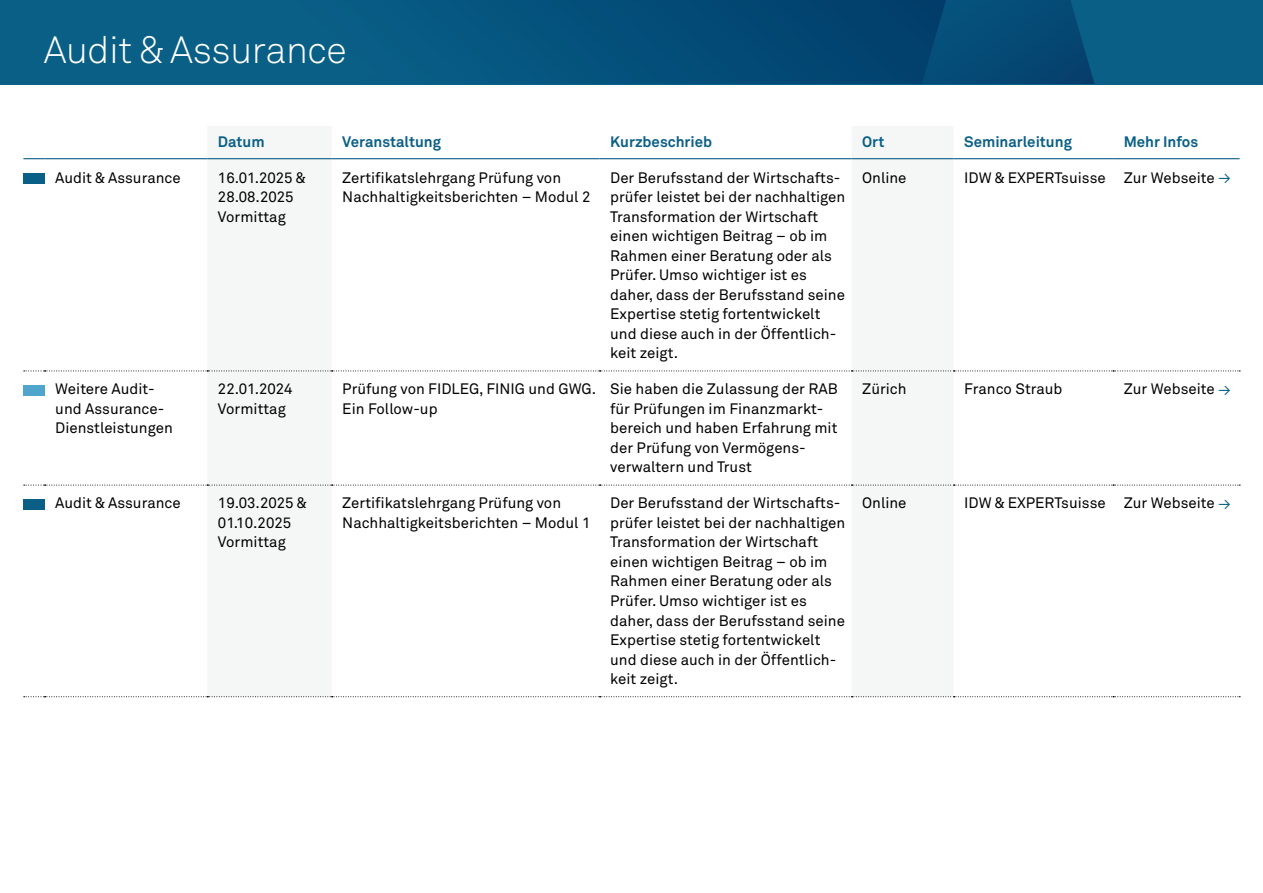
<style>
.page{position:relative;width:1263px;height:893px;background:#fff}
.page>*{position:absolute;margin:0;border:0;box-sizing:border-box;transform-origin:0 0}
.t1{font:37.5px "Akkurat Light Pro";letter-spacing:-.01em;color:#fff}
.t2{font:15px/19.5px "Akkurat Pro";color:#000}
.t3{font:700 15px "Akkurat Pro";color:#0a5f87}
.s1{color:#0a5f87}
</style>
<div class="page">
<div style="left:0;top:0;width:1263px;height:84px;background:#0a5f87"></div>
<svg style="left:483px;top:0;width:611px;height:84px"></svg>
<svg style="left:207px;top:159px;width:747px;height:326px"></svg>
<svg style="left:23px;top:158px;width:22px;height:1px"></svg>
<hr style="left:45px;top:158px;width:162px;height:1px;background:#0a5f87">
<hr style="left:207px;top:158px;width:125px;height:1px;background:#0a5f87">
<hr style="left:600px;top:158px;width:251px;height:1px;background:#0a5f87">
<hr style="left:851px;top:158px;width:103px;height:1px;background:#0a5f87">
<hr style="left:954px;top:158px;width:159px;height:1px;background:#0a5f87">
<hr style="left:1113px;top:158px;width:126px;height:1px;background:#0a5f87">
<svg style="left:24px;top:371px;width:1216px;height:1px"></svg>
<svg style="left:24px;top:485px;width:1216px;height:1px"></svg>
<svg style="left:24px;top:696px;width:1216px;height:1px"></svg>
<hr style="left:332px;top:158px;width:268px;height:1px;background:#0a5f87">
<div style="left:23px;top:173px;width:22px;height:11px;background:#0a5f87"></div>
<div style="left:23px;top:385px;width:22px;height:10px;background:#50a5cd"></div>
<div style="left:23px;top:499px;width:22px;height:11px;background:#0a5f87"></div>
<h1 class="t1" style="left:44px;top:28px;width:304px">Audit &amp; Assurance</h1>
<p class="t3" style="left:218px;top:132px;width:48px">Datum</p>
<p class="t3" style="left:342px;top:132px;width:100px">Veranstaltung</p>
<p class="t3" style="left:610px;top:132px;width:103px">Kurzbeschrieb</p>
<p class="t3" style="left:862px;top:132px;width:24px">Ort</p>
<p class="t3" style="left:964px;top:132px;width:109px">Seminarleitung</p>
<p class="t3" style="left:1124px;top:132px;width:76px">Mehr Infos</p>
<p class="t2" style="left:55px;top:168px;width:127px">Audit &amp; Assurance</p>
<p class="t2" style="left:218px;top:168px;width:90px">16.01.2025 &amp;<br>28.08.2025<br>Vormittag</p>
<p class="t2" style="left:342px;top:168px;width:250px">Zertifikatslehrgang Prüfung von<br>Nachhaltigkeitsberichten – Modul 2</p>
<p class="t2" style="left:610px;top:168px;width:237px">Der Berufsstand der Wirtschafts&shy;prüfer leistet bei der nachhaltigen<br>Transformation der Wirtschaft einen wichtigen Beitrag – ob im<br>Rahmen einer Beratung oder als<br>Prüfer. Umso wichtiger ist es daher, dass der Berufsstand seine<br>Expertise stetig fortentwickelt und diese auch in der Öffentlich&shy;keit zeigt.</p>
<p class="t2" style="left:862px;top:168px;width:46px">Online</p>
<p class="t2" style="left:964px;top:168px;width:268px">IDW &amp; EXPERTsuisse Zur Webseite <span class="s1">→</span></p>
<p class="t2" style="left:55px;top:380px;width:119px">Weitere Audit&shy;und Assurance-<br>Dienstleistungen</p>
<p class="t2" style="left:218px;top:380px;width:76px">22.01.2024<br>Vormittag</p>
<p class="t2" style="left:342px;top:380px;width:255px">Prüfung von FIDLEG, FINIG und GWG.<br>Ein Follow-up</p>
<p class="t2" style="left:610px;top:380px;width:229px">Sie haben die Zulassung der RAB für Prüfungen im Finanzmarkt&shy;bereich und haben Erfahrung mit der Prüfung von Vermögens&shy;verwaltern und Trust</p>
<p class="t2" style="left:862px;top:380px;width:46px">Zürich</p>
<p class="t2" style="left:964px;top:380px;width:100px">Franco Straub</p>
<p class="t2" style="left:1124px;top:380px;width:109px">Zur Webseite <span class="s1">→</span></p>
<p class="t2" style="left:55px;top:494px;width:127px">Audit &amp; Assurance</p>
<p class="t2" style="left:218px;top:494px;width:91px">19.03.2025 &amp;<br>01.10.2025<br>Vormittag</p>
<p class="t2" style="left:342px;top:494px;width:250px">Zertifikatslehrgang Prüfung von<br>Nachhaltigkeitsberichten – Modul 1</p>
<p class="t2" style="left:610px;top:494px;width:237px">Der Berufsstand der Wirtschafts&shy;prüfer leistet bei der nachhaltigen<br>Transformation der Wirtschaft einen wichtigen Beitrag – ob im<br>Rahmen einer Beratung oder als<br>Prüfer. Umso wichtiger ist es daher, dass der Berufsstand seine<br>Expertise stetig fortentwickelt und diese auch in der Öffentlich&shy;keit zeigt.</p>
<p class="t2" style="left:862px;top:494px;width:46px">Online</p>
<p class="t2" style="left:964px;top:494px;width:268px">IDW &amp; EXPERTsuisse Zur Webseite <span class="s1">→</span></p>
</div>
